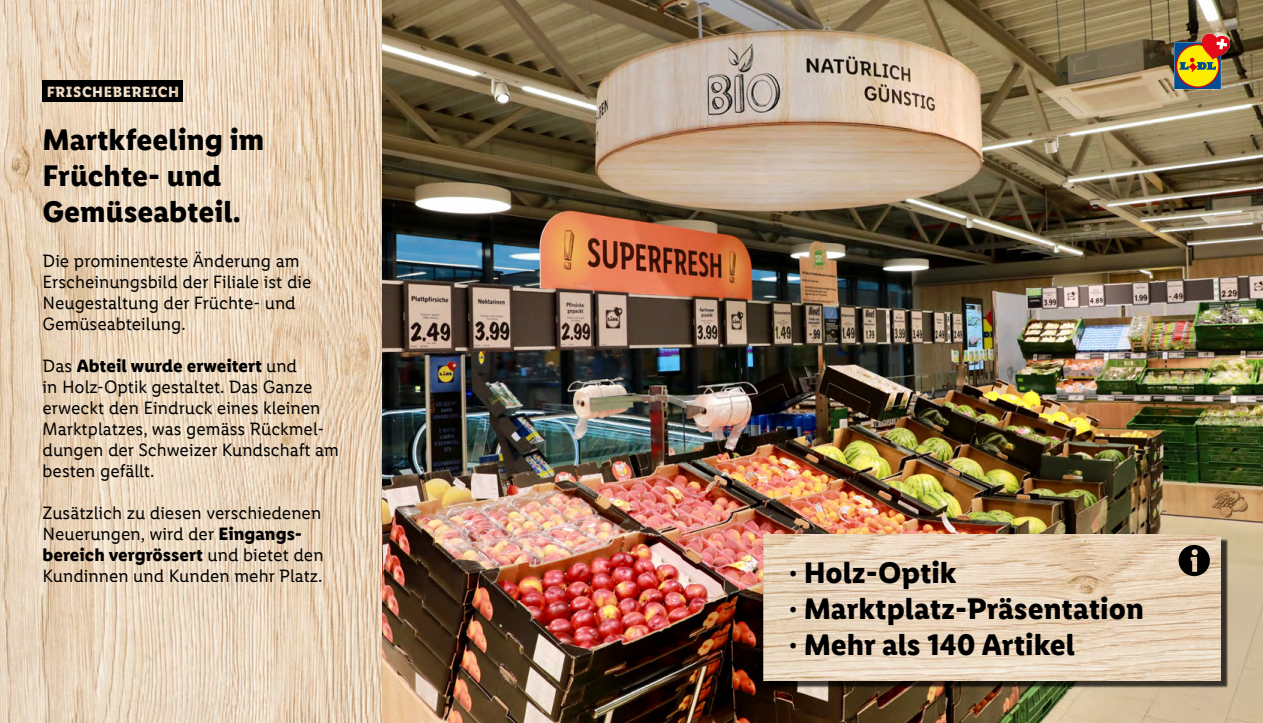
<style>
.page{position:relative;width:1263px;height:723px;background:#fff}
.page>*{position:absolute;margin:0;border:0;box-sizing:border-box;transform-origin:0 0}
.t1{font:700 30px/36px "Lidl Font Pro";color:#000}
.t2{font:18px/21px "Lidl Font Pro";color:#000}
.t3{font:700 15px "Lidl Font Pro";letter-spacing:.03em;color:#fff}
.s1{font-weight:700}
</style>
<div class="page">
<img style="left:0;top:0;width:383px;height:723px">
<img style="left:383px;top:0;width:880px;height:723px">
<div style="left:43px;top:81px;width:140px;height:21px;background:#000"></div>
<svg style="left:1174px;top:33px;width:56px;height:56px;background:#a5813d"></svg>
<div style="left:768px;top:538px;width:460px;height:150px;background:#000;opacity:.75"></div>
<img style="left:763px;top:534px;width:457px;height:146px">
<div style="left:1178px;top:545px;width:32px;height:31px;background:#000;border-radius:50%"></div>
<svg style="left:1191px;top:549px;width:7px;height:23px"></svg>
<p class="t3" style="left:47px;top:83px;width:134px">FRISCHEBEREICH</p>
<h1 class="t1" style="left:43px;top:122px;width:223px">Martkfeeling im<br>Früchte- und<br>Gemüseabteil.</h1>
<p class="t2" style="left:43px;top:250px;width:271px">Die prominenteste Änderung am<br>Erscheinungsbild der Filiale ist die<br>Neugestaltung der Früchte- und<br>Gemüseabteilung.</p>
<p class="t2" style="left:43px;top:355px;width:298px">Das <span class="s1">Abteil wurde erweitert</span> und<br>in Holz-Optik gestaltet. Das Ganze erweckt den Eindruck eines kleinen<br>Marktplatzes, was gemäss Rückmel&shy;dungen der Schweizer Kundschaft am besten gefällt.</p>
<p class="t2" style="left:43px;top:502px;width:283px">Zusätzlich zu diesen verschiedenen Neuerungen, wird der <span class="s1">Eingangs&shy;bereich vergrössert</span> und bietet den Kundinnen und Kunden mehr Platz.</p>
<h1 class="t1" style="left:789px;top:555px;width:356px">· Holz-Optik<br>· Marktplatz-Präsentation · Mehr als 140 Artikel</h1>
</div>
